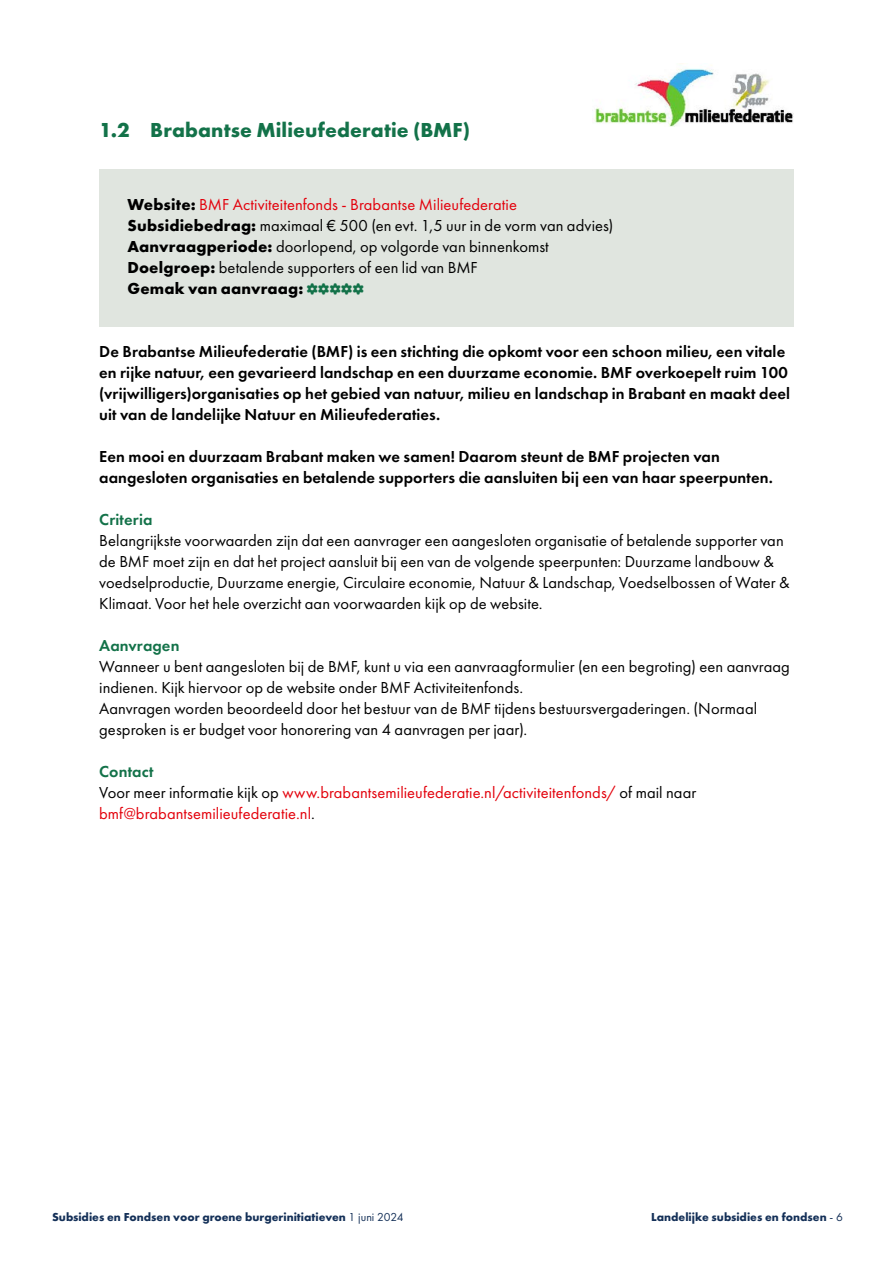
<style>
.page{position:relative;width:893px;height:1263px;background:#fff}
.page>*{position:absolute;margin:0;border:0;box-sizing:border-box;transform-origin:0 0}
.t1{font:700 21px "Futura PT";letter-spacing:.005em;color:#137249}
.Platte_tekst_-_11_14_pt{font:16.5px/21px "Futura PT";letter-spacing:.005em;color:#000}
.Platte_tekst_-_11_14_pt-2{font:600 16.5px/21px "Futura PT";letter-spacing:.005em;color:#000}
.Kadertekst_donkergroen_-_11_14pt{font:16.5px "Futura PT";letter-spacing:.005em;color:#000}
.Platte_tekst_-_11_14_pt-3{font:16.5px/21px "Futura PT";letter-spacing:.005em;color:#e3000b}
.Kadertekst_donkergroen_-_11_14pt-2{font:16.5px "Futura PT";letter-spacing:.005em;color:#e3000b}
.Subkop_3_donkergroen_-_Demi_ZN{font:600 16.5px "Futura PT";letter-spacing:.005em;color:#137249}
.Kadertekst_donkergroen_-_11_14pt-3{font:700 16.5px "Futura PT";letter-spacing:.01em;color:#000}
.t2{font:700 12px "Futura PT";color:#143058}
.s1{font-weight:700;color:#000}
.s2{font-weight:700}
.s3{color:#000}
.s4{font-weight:400}
</style>
<div class="page">
<div style="left:99px;top:169px;width:695px;height:73px;background:#e0e5df"></div>
<div style="left:99px;top:232px;width:695px;height:73px;background:#e0e5df"></div>
<div style="left:99px;top:251px;width:695px;height:75px;background:#e0e5df"></div>
<img style="left:594px;top:63px;width:200px;height:63px">
<p class="t1" style="left:99px;top:116px;width:372px">1.2 Brabantse Milieufederatie (BMF)</p>
<p class="Kadertekst_donkergroen_-_11_14pt-2" style="left:128px;top:195px;width:391px"><span class="s1">Website:</span> BMF Activiteitenfonds - Brabantse Milieufederatie</p>
<p class="Kadertekst_donkergroen_-_11_14pt" style="left:128px;top:216px;width:487px"><span class="s2">Subsidiebedrag:</span> maximaal € 500 (en evt. 1,5 uur in de vorm van advies)</p>
<p class="Kadertekst_donkergroen_-_11_14pt" style="left:128px;top:237px;width:423px"><span class="s2">Aanvraagperiode:</span> doorlopend, op volgorde van binnenkomst</p>
<p class="Kadertekst_donkergroen_-_11_14pt" style="left:128px;top:258px;width:352px"><span class="s2">Doelgroep:</span> betalende supporters of een lid van BMF</p>
<p class="Kadertekst_donkergroen_-_11_14pt-3" style="left:128px;top:278px;width:177px">Gemak van aanvraag:</p>
<p class="Platte_tekst_-_11_14_pt-2" style="left:99px;top:341px;width:692px">De Brabantse Milieufederatie (BMF) is een stichting die opkomt voor een schoon milieu, een vitale en rijke natuur, een gevarieerd landschap en een duurzame economie. BMF overkoepelt ruim 100 (vrijwilligers)organisaties op het gebied van natuur, milieu en landschap in Brabant en maakt deel uit van de landelijke Natuur en Milieufederaties.</p>
<p class="Platte_tekst_-_11_14_pt-2" style="left:99px;top:446px;width:675px">Een mooi en duurzaam Brabant maken we samen! Daarom steunt de BMF projecten van aangesloten organisaties en betalende supporters die aansluiten bij een van haar speerpunten.</p>
<p class="Subkop_3_donkergroen_-_Demi_ZN" style="left:99px;top:509px;width:55px">Criteria</p>
<p class="Platte_tekst_-_11_14_pt" style="left:99px;top:530px;width:692px">Belangrijkste voorwaarden zijn dat een aanvrager een aangesloten organisatie of betalende supporter van de BMF moet zijn en dat het project aansluit bij een van de volgende speerpunten: Duurzame landbouw &amp; voedselproductie, Duurzame energie, Circulaire economie, Natuur &amp; Landschap, Voedselbossen of Water &amp; Klimaat. Voor het hele overzicht aan voorwaarden kijk op de website.</p>
<p class="Subkop_3_donkergroen_-_Demi_ZN" style="left:99px;top:635px;width:82px">Aanvragen</p>
<p class="Platte_tekst_-_11_14_pt" style="left:99px;top:656px;width:692px">Wanneer u bent aangesloten bij de BMF, kunt u via een aanvraagformulier (en een begroting) een aanvraag indienen. Kijk hiervoor op de website onder BMF Activiteitenfonds.<br>Aanvragen worden beoordeeld door het bestuur van de BMF tijdens bestuursvergaderingen. (Normaal gesproken is er budget voor honorering van 4 aanvragen per jaar).</p>
<p class="Subkop_3_donkergroen_-_Demi_ZN" style="left:99px;top:761px;width:56px">Contact</p>
<p class="Platte_tekst_-_11_14_pt-3" style="left:99px;top:782px;width:599px"><span class="s3">Voor meer informatie kijk op</span> www.brabantsemilieufederatie.nl/activiteitenfonds/ <span class="s3">of mail naar </span>bmf@brabantsemilieufederatie.nl<span class="s3">.</span></p>
<p class="t2" style="left:52px;top:1209px;width:353px">Subsidies en Fondsen voor groene burgerinitiatieven <span class="s4">1 juni 2024</span></p>
<p class="t2" style="left:651px;top:1209px;width:193px">Landelijke subsidies en fondsen <span class="s4">- 6</span></p>
</div>
